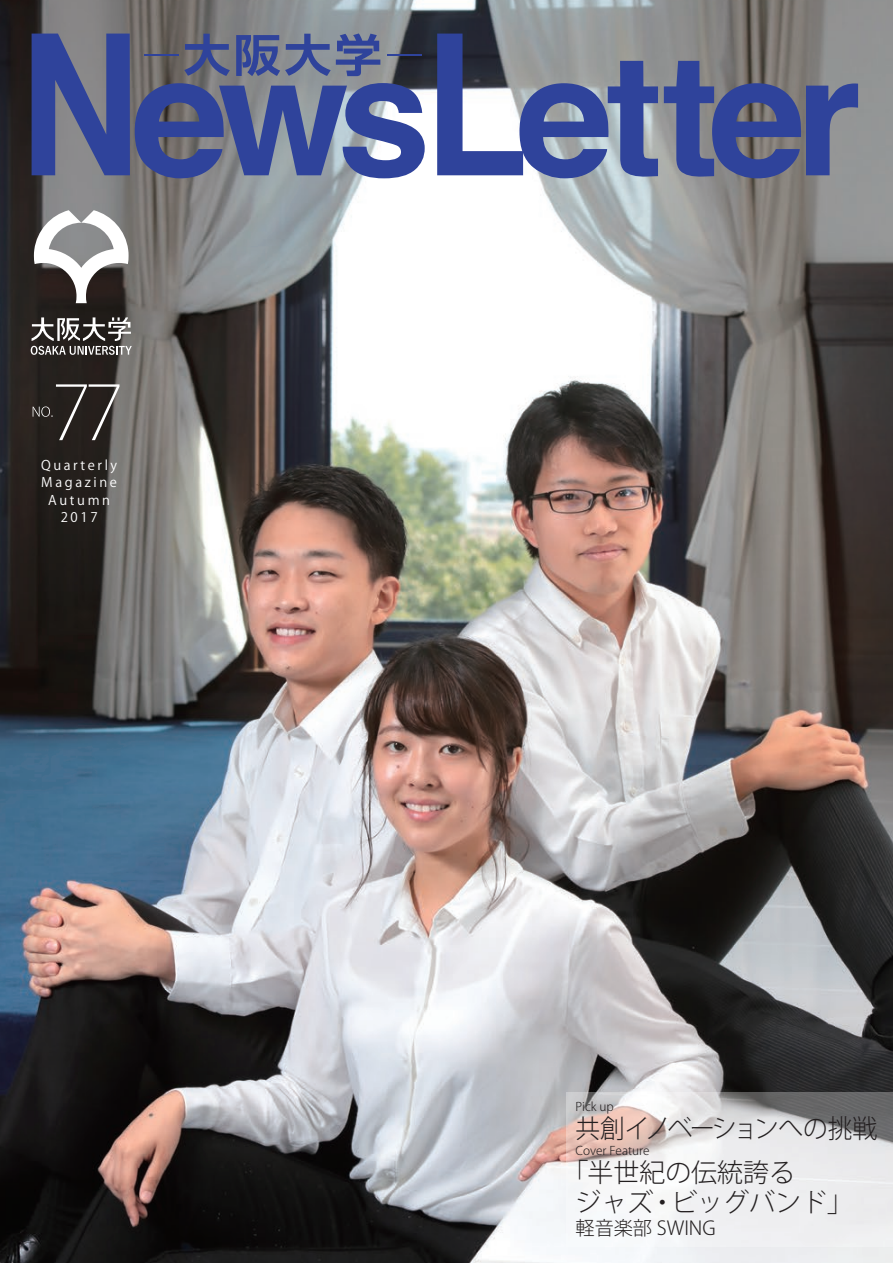
<style>
.page{position:relative;width:893px;height:1263px;background:#fff}
.page>*{position:absolute;margin:0;border:0;box-sizing:border-box;transform-origin:0 0}
.t1{font:300 25.95px/29.7px "Koz Go Pro";color:#231f20}
.t2{font:300 25.95px "Koz Go Pro";letter-spacing:-.05em;color:#231f20;scale:.95 1}
.t3{font:300 19.2px "Koz Go Pro";color:#231f20}
.t4{font:13.2px/17.2px "Koz Go Pro";letter-spacing:.2em;color:#fff;text-align:center}
.t5{font:300 12px "Koz Go Pro";color:#231f20}
</style>
<div class="page">
<img style="left:0;top:0;width:893px;height:1263px">
<svg style="left:566px;top:1092px;width:327px;height:155px;fill:#eee"></svg>
<svg style="left:33px;top:384px;width:87px;height:56px;background:#423d3a"></svg>
<svg style="left:437px;top:34px;width:221px;height:144px;background:#737ea5"></svg>
<svg style="left:664px;top:61px;width:194px;height:117px;background:#5b648e"></svg>
<svg style="left:32px;top:33px;width:393px;height:145px;background:#5a6593"></svg>
<hr style="left:387px;top:54px;width:35px;height:2px;background:#2f439b">
<svg style="left:34px;top:210px;width:95px;height:93px"></svg>
<svg style="left:31px;top:317px;width:101px;height:38px"></svg>
<p class="t4" style="left:41px;top:457px;width:78px">Quarterly<br>Magazine<br>Autumn<br>2017</p>
<p class="t5" style="left:575px;top:1099px;width:40px">Pick up</p>
<h1 class="t2" style="left:575px;top:1112px;width:319px">共創イノベーションへの挑戦</h1>
<p class="t5" style="left:575px;top:1142px;width:76px">Cover Feature</p>
<h1 class="t1" style="left:576px;top:1157px;width:279px;text-indent:-13px">「半世紀の伝統誇る<br>ジャズ・ビッグバンド」</h1>
<h2 class="t3" style="left:575px;top:1216px;width:142px">軽音楽部 SWING</h2>
</div>
